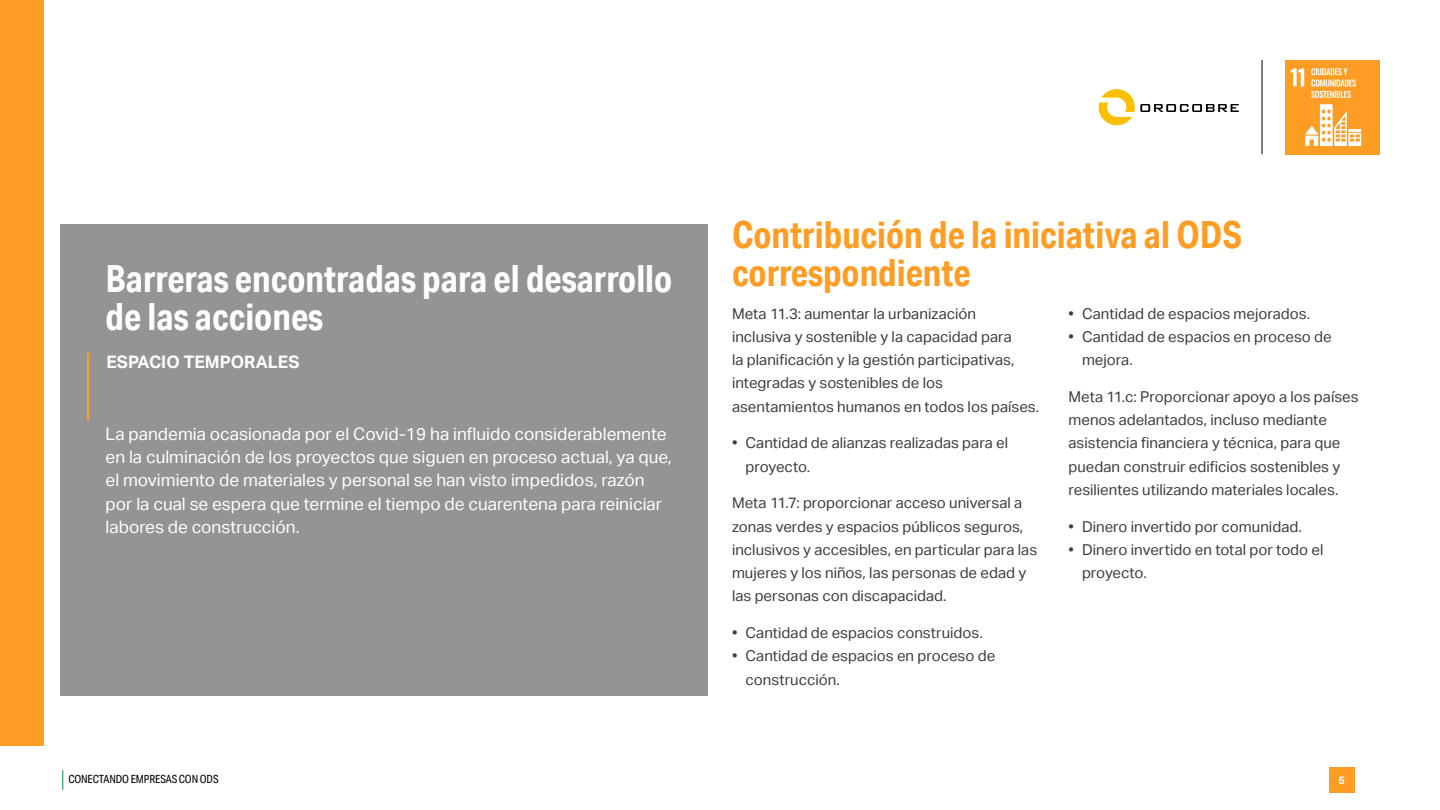
<style>
.page{position:relative;width:1440px;height:810px;background:#fff}
.page>*{position:absolute;margin:0;border:0;box-sizing:border-box;transform-origin:0 0}
.t1{font:700 37.5px/38.2px "Aktiv Grotesk Cd";color:#fff}
.t2{font:700 37.5px/38.2px "Aktiv Grotesk Cd";color:#fd9d24}
.t3{font:17.25px/23.2px "Aktiv Grotesk";color:#fff}
.t4{font:700 17.25px "Aktiv Grotesk";color:#fff}
.t5{font:15px/23.2px "Aktiv Grotesk";color:#3c3c3b}
.t6{font:11.25px "Aktiv Grotesk Cd";letter-spacing:-.01em;color:#000}
.t7{font:700 10.88px "Aktiv Grotesk";color:#fff}
</style>
<div class="page">
<svg style="left:62px;top:770px;width:1px;height:20px"></svg>
<div style="left:1329px;top:767px;width:25px;height:26px;background:#fd9d24"></div>
<img style="left:1285px;top:60px;width:95px;height:95px">
<hr style="left:1262px;top:60px;width:1px;height:94px;background:#000">
<svg style="left:1099px;top:89px;width:140px;height:36px"></svg>
<div style="left:0;top:0;width:44px;height:746px;background:#fd9d24"></div>
<div style="left:60px;top:225px;width:648px;height:471px;background:#949494"></div>
<hr style="left:87px;top:353px;width:2px;height:68px;background:#fd9d24">
<p class="t1" style="left:106px;top:259px;width:568px">Barreras encontradas para el desarrollo de las acciones</p>
<p class="t4" style="left:106px;top:352px;width:195px">ESPACIO TEMPORALES</p>
<p class="t3" style="left:106px;top:422px;width:568px">La pandemia ocasionada por el Covid-19 ha influido considerablemente en la culminación de los proyectos que siguen en proceso actual, ya que, el movimiento de materiales y personal se han visto impedidos, razón por la cual se espera que termine el tiempo de cuarentena para reiniciar labores de construcción.</p>
<p class="t2" style="left:732px;top:215px;width:512px">Contribución de la iniciativa al ODS correspondiente</p>
<p class="t5" style="left:732px;top:302px;width:309px">Meta 11.3: aumentar la urbanización<br>inclusiva y sostenible y la capacidad para<br>la planificación y la gestión participativas, integradas y sostenibles de los asentamientos humanos en todos los países.</p>
<p class="t5" style="left:746px;top:431px;width:264px;text-indent:-14px">• Cantidad de alianzas realizadas para el proyecto.</p>
<p class="t5" style="left:732px;top:491px;width:307px">Meta 11.7: proporcionar acceso universal a zonas verdes y espacios públicos seguros, inclusivos y accesibles, en particular para las mujeres y los niños, las personas de edad y las personas con discapacidad.</p>
<p class="t5" style="left:732px;top:621px;width:252px">• Cantidad de espacios construidos.</p>
<p class="t5" style="left:746px;top:644px;width:251px;text-indent:-14px">• Cantidad de espacios en proceso de construcción.</p>
<p class="t5" style="left:1069px;top:302px;width:243px">• Cantidad de espacios mejorados.</p>
<p class="t5" style="left:1082px;top:325px;width:251px;text-indent:-14px">• Cantidad de espacios en proceso de mejora.</p>
<p class="t5" style="left:1069px;top:385px;width:292px">Meta 11.c: Proporcionar apoyo a los países menos adelantados, incluso mediante asistencia financiera y técnica, para que puedan construir edificios sostenibles y resilientes utilizando materiales locales.</p>
<p class="t5" style="left:1069px;top:515px;width:235px">• Dinero invertido por comunidad.</p>
<p class="t5" style="left:1082px;top:538px;width:243px;text-indent:-14px">• Dinero invertido en total por todo el proyecto.</p>
<p class="t6" style="left:68px;top:773px;width:152px">CONECTANDO EMPRESAS CON ODS</p>
<p class="t7" style="left:1338px;top:774px;width:8px">5</p>
</div>
